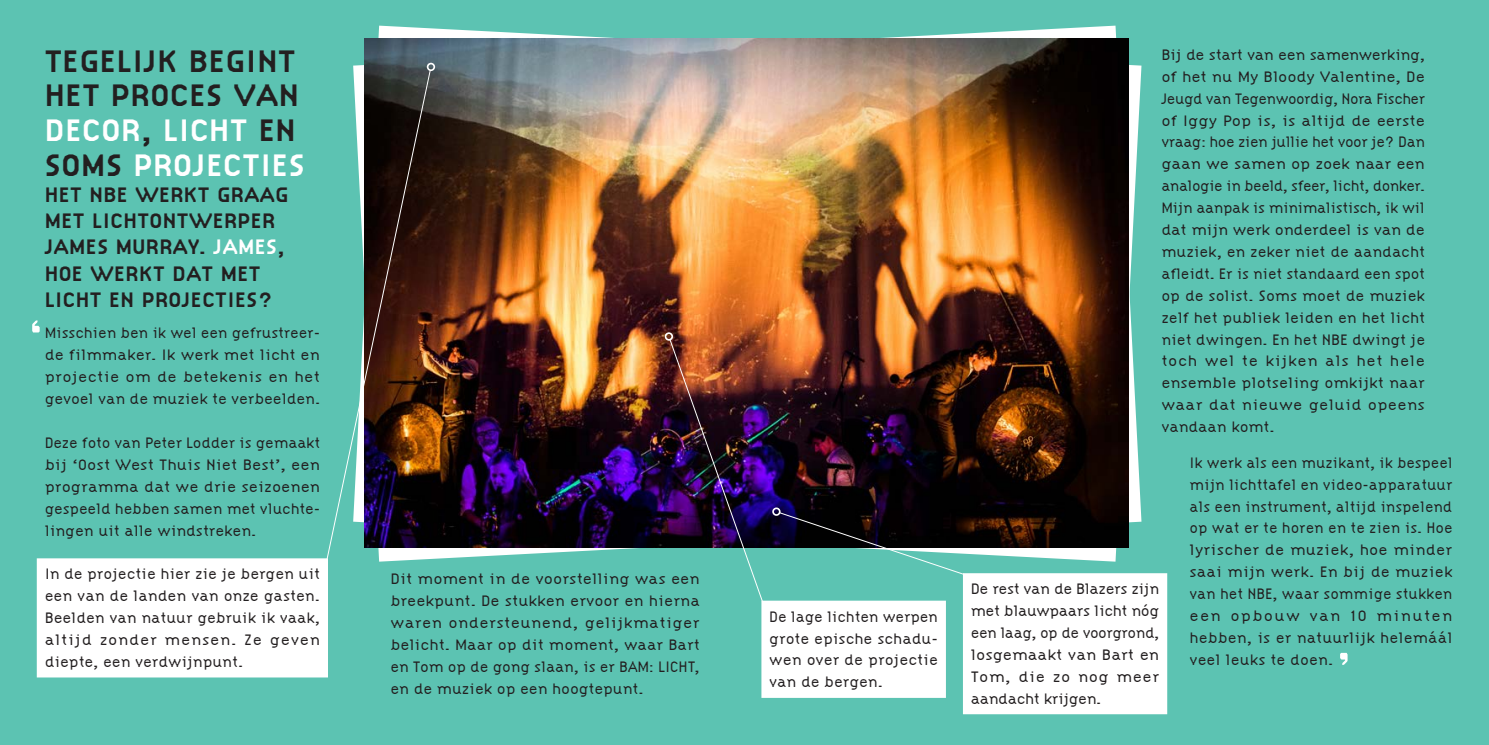
<style>
.page{position:relative;width:1489px;height:745px;background:#fff}
.page>*{position:absolute;margin:0;border:0;box-sizing:border-box;transform-origin:0 0}
.t1{font:700 32.38px/34.8px "Citizen OT";letter-spacing:.02em;color:#231f20}
.t2{font:700 21.7px/26.1px "Citizen OT";letter-spacing:.02em;color:#231f20}
.t3{font:300 15.75px/21.9px "Citizen OT";letter-spacing:-.01em;color:#231f20;text-align:justify}
.t4{font:300 15.75px/21.9px "Citizen OT";letter-spacing:-.01em;color:#231f20;text-align:justify;scale:.96 1}
.t5{font:300 15.75px/21.9px "Citizen OT";letter-spacing:-.01em;color:#231f20;text-align:justify;scale:1.04 1}
.s1{color:#fff}
</style>
<div class="page">
<div style="left:0;top:0;width:1488px;height:744px;background:#5cc3b2"></div>
<svg style="left:353px;top:26px;width:788px;height:535px"></svg>
<img style="left:365px;top:38px;width:763px;height:509px">
<div style="left:37px;top:558px;width:291px;height:119px;background:#fff"></div>
<div style="left:761px;top:600px;width:184px;height:97px;background:#fff"></div>
<svg style="left:325px;top:69px;width:106px;height:495px"></svg>
<div style="left:427px;top:63px;width:8px;height:8px;border:2px solid #fff;border-radius:50%"></div>
<img style="left:669px;top:338px;width:96px;height:270px">
<div style="left:664px;top:332px;width:9px;height:8px;border:2px solid #fff;border-radius:50%"></div>
<svg style="left:778px;top:511px;width:187px;height:64px"></svg>
<div style="left:772px;top:507px;width:8px;height:8px;border:2px solid #fff;border-radius:50%"></div>
<div style="left:962px;top:573px;width:205px;height:140px;background:#fff"></div>
<svg style="left:32px;top:320px;width:8px;height:12px"></svg>
<svg style="left:1340px;top:652px;width:7px;height:12px"></svg>
<h1 class="t1" style="left:45px;top:43px;width:262px">TEGELIJK BEGINT<br>HET PROCES VAN<br><span class="s1">DECOR</span>, <span class="s1">LICHT</span> EN<br>SOMS <span class="s1">PROJECTIES</span></h1>
<h2 class="t2" style="left:45px;top:182px;width:245px">HET NBE WERKT GRAAG<br>MET LICHTONTWERPER<br>JAMES MURRAY. <span class="s1">JAMES</span>,<br>HOE WERKT DAT MET<br>LICHT EN PROJECTIES?</h2>
<p class="t3" style="left:45px;top:322px;width:277px">Misschien ben ik wel een gefrustreer&shy;de filmmaker. Ik werk met licht en projectie om de betekenis en het gevoel van de muziek te verbeelden.</p>
<p class="t3" style="left:45px;top:431px;width:277px">Deze foto van Peter Lodder is gemaakt bij ‘Oost West Thuis Niet Best’, een programma dat we drie seizoenen gespeeld hebben samen met vluchte&shy;lingen uit alle windstreken.</p>
<p class="t3" style="left:45px;top:562px;width:277px">In de projectie hier zie je bergen uit een van de landen van onze gasten.<br>Beelden van natuur gebruik ik vaak, altijd zonder mensen. Ze geven diepte, een verdwijnpunt.</p>
<p class="t5" style="left:390px;top:567px;width:299px">Dit moment in de voorstelling was een breekpunt. De stukken ervoor en hierna waren ondersteunend, gelijkmatiger belicht. Maar op dit moment, waar Bart en Tom op de gong slaan, is er BAM: LICHT, en de muziek op een hoogtepunt.</p>
<p class="t3" style="left:769px;top:605px;width:170px">De lage lichten werpen grote epische schadu&shy;wen over de projectie van de bergen.</p>
<p class="t3" style="left:1161px;top:44px;width:265px">Bij de start van een samenwerking, of het nu My Bloody Valentine, De Jeugd van Tegenwoordig, Nora Fischer of Iggy Pop is, is altijd de eerste vraag: hoe zien jullie het voor je? Dan gaan we samen op zoek naar een analogie in beeld, sfeer, licht, donker.<br>Mijn aanpak is minimalistisch, ik wil dat mijn werk onderdeel is van de muziek, en zeker niet de aandacht afleidt. Er is niet standaard een spot op de solist. Soms moet de muziek zelf het publiek leiden en het licht niet dwingen. En het NBE dwingt je toch wel te kijken als het hele ensemble plotseling omkijkt naar waar dat nieuwe geluid opeens vandaan komt.</p>
<p class="t3" style="left:970px;top:577px;width:190px">De rest van de Blazers zijn met blauwpaars licht nóg een laag, op de voorgrond, losgemaakt van Bart en Tom, die zo nog meer aandacht krijgen.</p>
<p class="t4" style="left:1189px;top:451px;width:276px">Ik werk als een muzikant, ik bespeel mijn lichttafel en video-apparatuur als een instrument, altijd inspelend op wat er te horen en te zien is. Hoe lyrischer de muziek, hoe minder saai mijn werk. En bij de muziek van het NBE, waar sommige stukken een opbouw van 10 minuten hebben, is er natuurlijk helemáál veel leuks te doen.</p>
</div>
